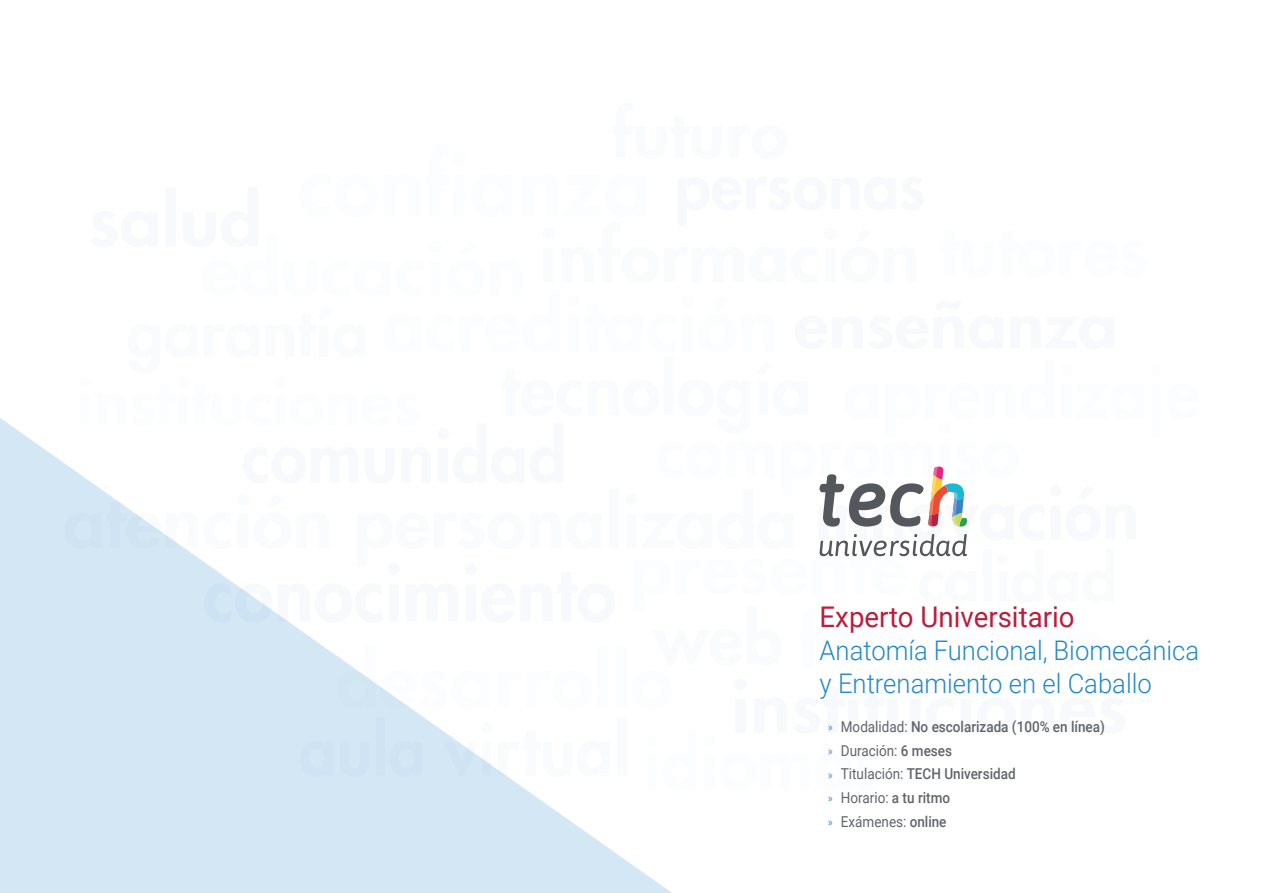
<style>
.page{position:relative;width:1263px;height:893px;background:#fff}
.page>*{position:absolute;margin:0;border:0;box-sizing:border-box;transform-origin:0 0}
.t1{font:28.5px "Roboto";color:#ba1e3c}
.t2{font:300 27px/33px "Roboto";color:#2488c9;scale:.95 1}
.t3{font:500 15px/23.7px "Roboto";color:#61646a;scale:.9 1}
.s1{font-family:"Myriad Pro";font-weight:400;font-size:12px;color:#2488c9}
.s2{font-weight:400}
</style>
<div class="page">
<svg style="left:0;top:418px;width:672px;height:475px;fill:#d4e7f4"></svg>
<svg style="left:64px;top:418px;width:904px;height:372px"></svg>
<h1 class="t1" style="left:819px;top:597px;width:256px">Experto Universitario</h1>
<h2 class="t2" style="left:819px;top:633px;width:401px">Anatomía Funcional, Biomecánica y Entrenamiento en el Caballo</h2>
<p class="t3" style="left:828px;top:714px;width:309px"><span class="s1">»</span> <span class="s2">Modalidad:</span> No escolarizada (100% en línea) <span class="s1">»</span> <span class="s2">Duración:</span> 6 meses<br><span class="s1">»</span> <span class="s2">Titulación:</span> TECH Universidad<br><span class="s1">»</span> <span class="s2">Horario:</span> a tu ritmo<br><span class="s1">»</span> <span class="s2">Exámenes:</span> online</p>
</div>
